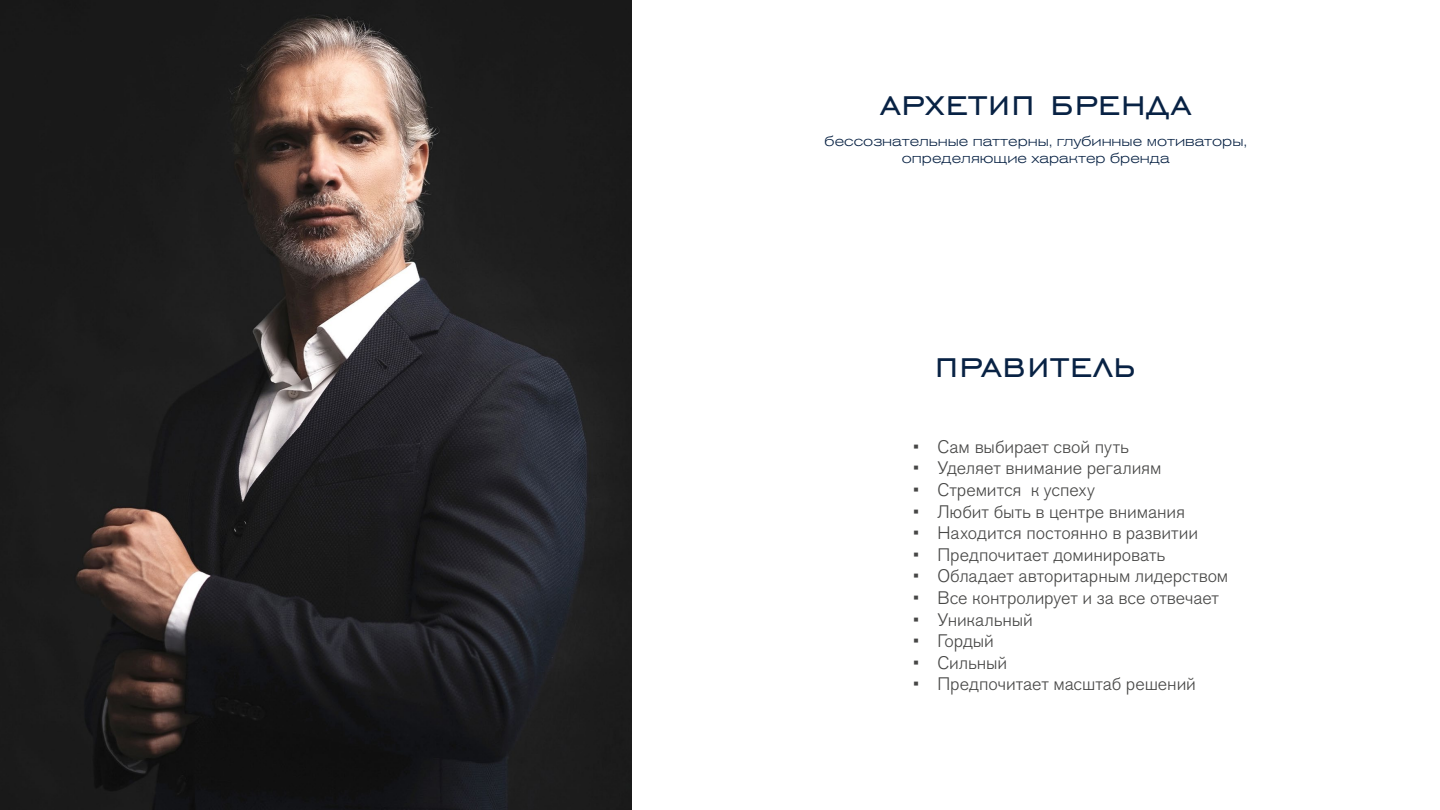
<style>
.page{position:relative;width:1440px;height:810px;background:#fff}
.page>*{position:absolute;margin:0;border:0;box-sizing:border-box;transform-origin:0 0}
.t1{font:45px "Engravers Gothic";color:#082244}
.t2{font:300 18px "Akzidenz Grotesk Pro";letter-spacing:-.005em;color:#474746}
.t3{font:300 expanded 14.25px/17.1px "Akzidenz Grotesk Pro";color:#082244;text-align:center}
</style>
<div class="page">
<img style="left:0;top:0;width:632px;height:810px">
<h1 class="t1" style="left:880px;top:77px;width:313px">архетип бренда</h1>
<p class="t3" style="left:825px;top:133px;width:424px">бессознательные паттерны, глубинные мотиваторы, определяющие характер бренда</p>
<h1 class="t1" style="left:934px;top:339px;width:202px">правитель</h1>
<p class="t2" style="left:913px;top:435px;width:217px">• Сам выбирает свой путь</p>
<p class="t2" style="left:913px;top:456px;width:250px">• Уделяет внимание регалиям</p>
<p class="t2" style="left:913px;top:478px;width:183px">• Стремится к успеху</p>
<p class="t2" style="left:913px;top:500px;width:273px">• Любит быть в центре внимания</p>
<p class="t2" style="left:913px;top:521px;width:286px">• Находится постоянно в развитии</p>
<p class="t2" style="left:913px;top:543px;width:253px">• Предпочитает доминировать</p>
<p class="t2" style="left:913px;top:564px;width:317px">• Обладает авторитарным лидерством</p>
<p class="t2" style="left:913px;top:586px;width:307px">• Все контролирует и за все отвечает</p>
<p class="t2" style="left:913px;top:608px;width:121px">• Уникальный</p>
<p class="t2" style="left:913px;top:629px;width:82px">• Гордый</p>
<p class="t2" style="left:913px;top:651px;width:95px">• Сильный</p>
<p class="t2" style="left:913px;top:672px;width:284px">• Предпочитает масштаб решений</p>
</div>
